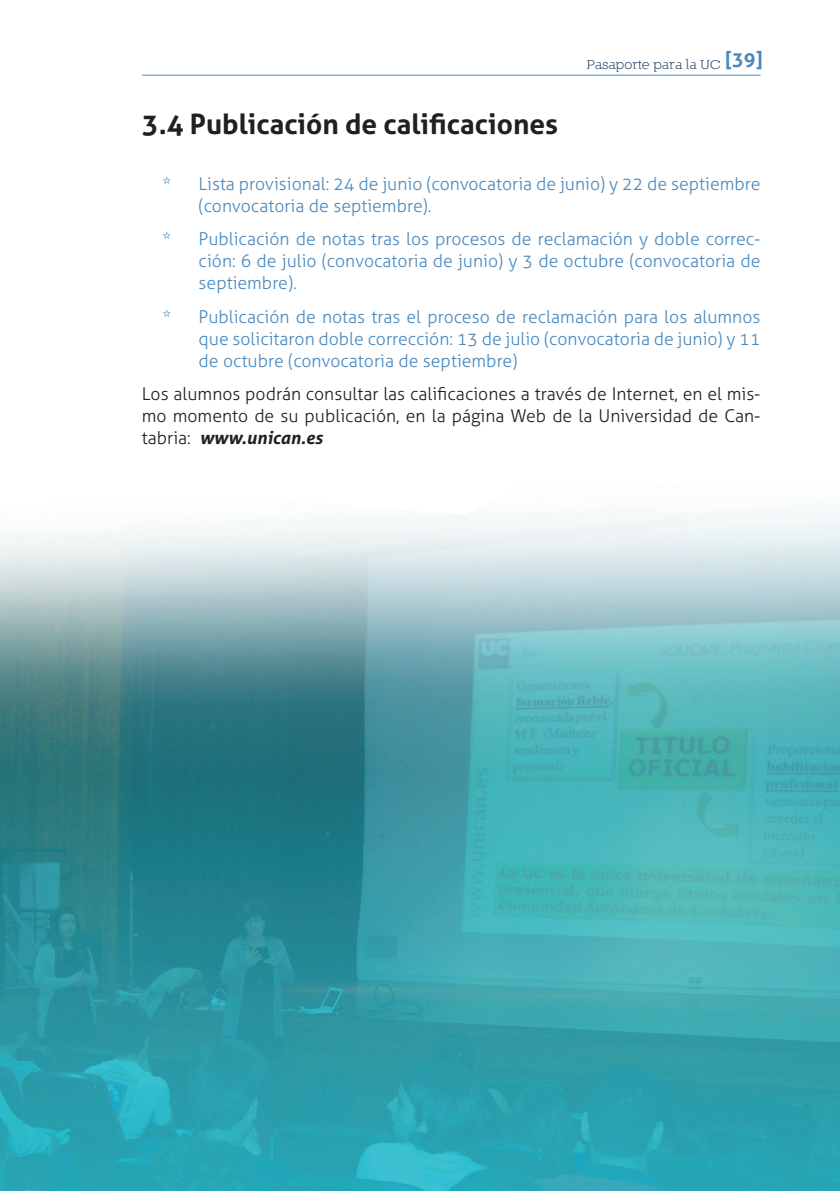
<style>
.page{position:relative;width:840px;height:1191px;background:#fff}
.page>*{position:absolute;margin:0;border:0;box-sizing:border-box;transform-origin:0 0}
.titulo2{font:700 28px "Aller";color:#231f20}
.lista_A_larga{font:300 17.6px/22px "Aller";color:#4a89be;text-align:justify}
.texto_general{font:300 17.6px/22px "Aller";color:#231f20;text-align:justify}
.t1{font:14.4px "Nilland Small Caps";color:#1b4064}
.s1{font-weight:700;font-style:italic}
</style>
<div class="page">
<hr style="left:142px;top:75px;width:618px;height:1px;background:#4a89be">
<img style="left:0;top:509px;width:839px;height:682px">
<p class="titulo2" style="left:142px;top:107px;width:417px">3.4 Publicación de calificaciones</p>
<p class="t1" style="left:586px;top:55px;width:177px">Pasaporte para la UC <sup>[39]</sup></p>
<p class="lista_A_larga" style="left:198px;top:173px;width:563px;text-indent:-36px">* Lista provisional: 24 de junio (convocatoria de junio) y 22 de septiembre (convocatoria de septiembre).</p>
<p class="lista_A_larga" style="left:198px;top:228px;width:563px;text-indent:-36px">* Publicación de notas tras los procesos de reclamación y doble correc&shy;ción: 6 de julio (convocatoria de junio) y 3 de octubre (convocatoria de septiembre).</p>
<p class="lista_A_larga" style="left:198px;top:306px;width:563px;text-indent:-36px">* Publicación de notas tras el proceso de reclamación para los alumnos que solicitaron doble corrección: 13 de julio (convocatoria de junio) y 11 de octubre (convocatoria de septiembre)</p>
<p class="texto_general" style="left:142px;top:383px;width:619px">Los alumnos podrán consultar las calificaciones a través de Internet, en el mis&shy;mo momento de su publicación, en la página Web de la Universidad de Can&shy;tabria: <span class="s1">www.unican.es</span></p>
</div>
